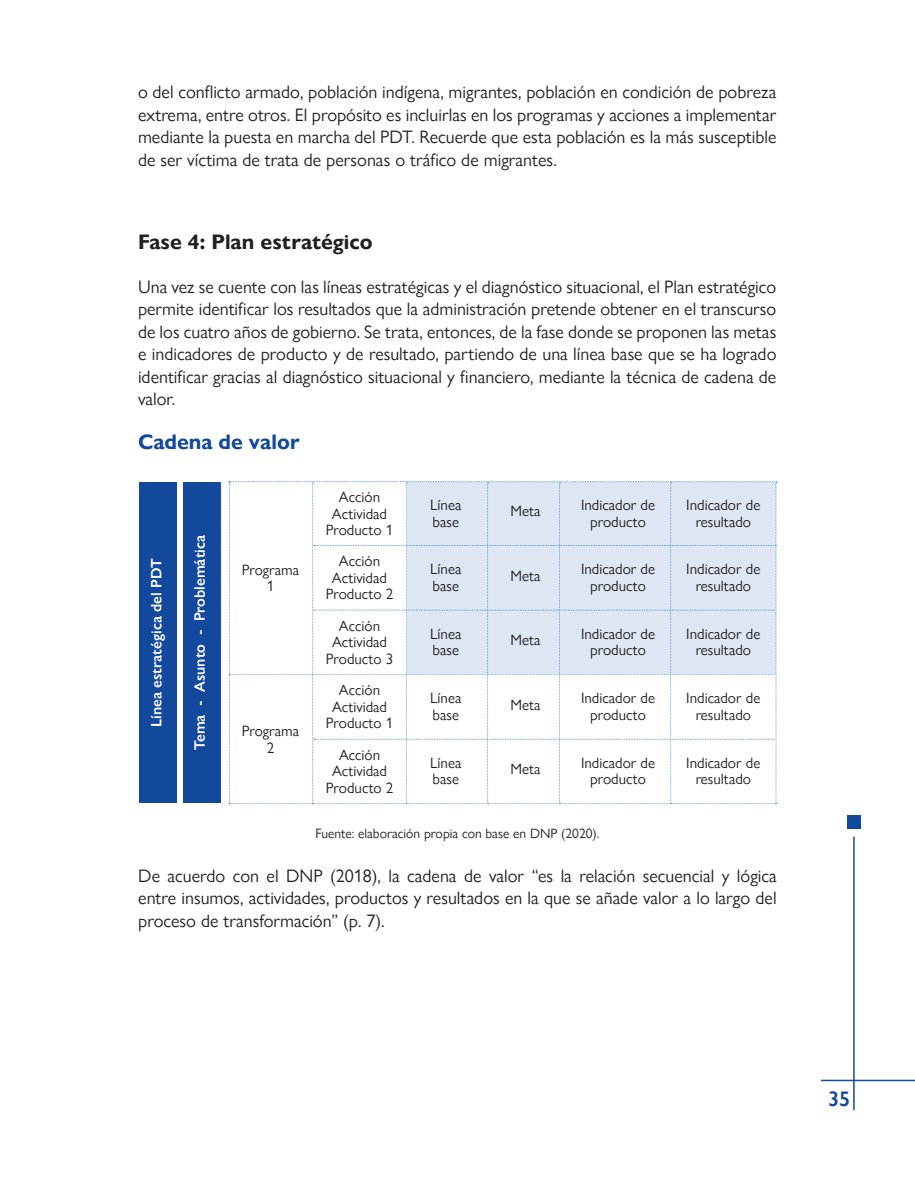
<style>
.page{position:relative;width:915px;height:1191px;background:#fff}
.page>*{position:absolute;margin:0;border:0;box-sizing:border-box;transform-origin:0 0}
.t1{font:700 21px "Gill Sans Nova";color:#231f20}
.t2{font:700 21px "Gill Sans Nova";color:#13499d}
.t3{font:600 21px "Gill Sans Nova";color:#13499d}
.t4{font:18px/22.5px "Gill Sans Nova";color:#231f20;text-align:justify}
.t5{font:15px/16.5px "Gill Sans Nova";color:#231f20;text-align:center}
.t6{font:600 15px "Gill Sans Nova";color:#fff}
.t7{font:13.5px "Gill Sans Nova";color:#231f20}
</style>
<div class="page">
<hr style="left:820px;top:1079px;width:94px;height:2px;background:#13499d">
<hr style="left:852px;top:836px;width:2px;height:274px;background:#13499d">
<div style="left:846px;top:815px;width:13px;height:13px;background:#13499d"></div>
<div style="left:139px;top:482px;width:37px;height:320px;background:#13499d"></div>
<div style="left:183px;top:482px;width:37px;height:320px;background:#13499d"></div>
<svg style="left:228px;top:481px;width:548px;height:323px"></svg>
<svg style="left:220px;top:482px;width:1px;height:155px"></svg>
<p class="t4" style="left:138px;top:81px;width:639px">o del conflicto armado, población indígena, migrantes, población en condición de pobreza extrema, entre otros. El propósito es incluirlas en los programas y acciones a implementar mediante la puesta en marcha del PDT. Recuerde que esta población es la más susceptible de ser víctima de trata de personas o tráfico de migrantes.</p>
<p class="t1" style="left:138px;top:229px;width:236px">Fase 4: Plan estratégico</p>
<p class="t4" style="left:138px;top:275px;width:639px">Una vez se cuente con las líneas estratégicas y el diagnóstico situacional, el Plan estratégico permite identificar los resultados que la administración pretende obtener en el transcurso de los cuatro años de gobierno. Se trata, entonces, de la fase donde se proponen las metas e indicadores de producto y de resultado, partiendo de una línea base que se ha logrado identificar gracias al diagnóstico situacional y financiero, mediante la técnica de cadena de valor.</p>
<p class="t2" style="left:138px;top:429px;width:163px">Cadena de valor</p>
<p class="t6" style="left:147px;top:726px;width:169px;rotate:-90deg">Línea estratégica del PDT</p>
<p class="t6" style="left:190px;top:750px;width:216px;rotate:-90deg">Tema - Asunto - Problemática</p>
<p class="t5" style="left:242px;top:561px;width:59px">Programa<br>1</p>
<p class="t5" style="left:242px;top:722px;width:59px">Programa<br>2</p>
<p class="t5" style="left:325px;top:488px;width:69px">Acción<br>Actividad<br>Producto 1</p>
<p class="t5" style="left:325px;top:553px;width:69px">Acción<br>Actividad<br>Producto 2</p>
<p class="t5" style="left:325px;top:617px;width:69px">Acción<br>Actividad<br>Producto 3</p>
<p class="t5" style="left:326px;top:682px;width:69px">Acción<br>Actividad<br>Producto 1</p>
<p class="t5" style="left:326px;top:746px;width:69px">Acción<br>Actividad<br>Producto 2</p>
<p class="t5" style="left:430px;top:496px;width:33px;text-align:left">Línea base</p>
<p class="t5" style="left:430px;top:561px;width:33px;text-align:left">Línea base</p>
<p class="t5" style="left:430px;top:625px;width:33px;text-align:left">Línea base</p>
<p class="t5" style="left:430px;top:690px;width:33px;text-align:left">Línea base</p>
<p class="t5" style="left:430px;top:754px;width:33px;text-align:left">Línea base</p>
<p class="t5" style="left:510px;top:503px;width:32px">Meta</p>
<p class="t5" style="left:510px;top:567px;width:32px">Meta</p>
<p class="t5" style="left:510px;top:631px;width:32px">Meta</p>
<p class="t5" style="left:510px;top:696px;width:32px">Meta</p>
<p class="t5" style="left:510px;top:761px;width:32px">Meta</p>
<p class="t5" style="left:580px;top:496px;width:76px">Indicador de producto</p>
<p class="t5" style="left:686px;top:496px;width:76px">Indicador de resultado</p>
<p class="t5" style="left:580px;top:561px;width:76px">Indicador de producto</p>
<p class="t5" style="left:686px;top:561px;width:76px">Indicador de resultado</p>
<p class="t5" style="left:580px;top:625px;width:76px">Indicador de producto</p>
<p class="t5" style="left:580px;top:690px;width:76px">Indicador de producto</p>
<p class="t5" style="left:580px;top:754px;width:76px">Indicador de producto</p>
<p class="t5" style="left:686px;top:625px;width:76px">Indicador de resultado</p>
<p class="t5" style="left:686px;top:690px;width:76px">Indicador de resultado</p>
<p class="t5" style="left:686px;top:754px;width:76px">Indicador de resultado</p>
<p class="t7" style="left:315px;top:825px;width:285px">Fuente: elaboración propia con base en DNP (2020).</p>
<p class="t4" style="left:138px;top:864px;width:639px">De acuerdo con el DNP (2018), la cadena de valor “es la relación secuencial y lógica entre insumos, actividades, productos y resultados en la que se añade valor a lo largo del proceso de transformación” (p. 7).</p>
<p class="t3" style="left:827px;top:1085px;width:24px">35</p>
</div>
